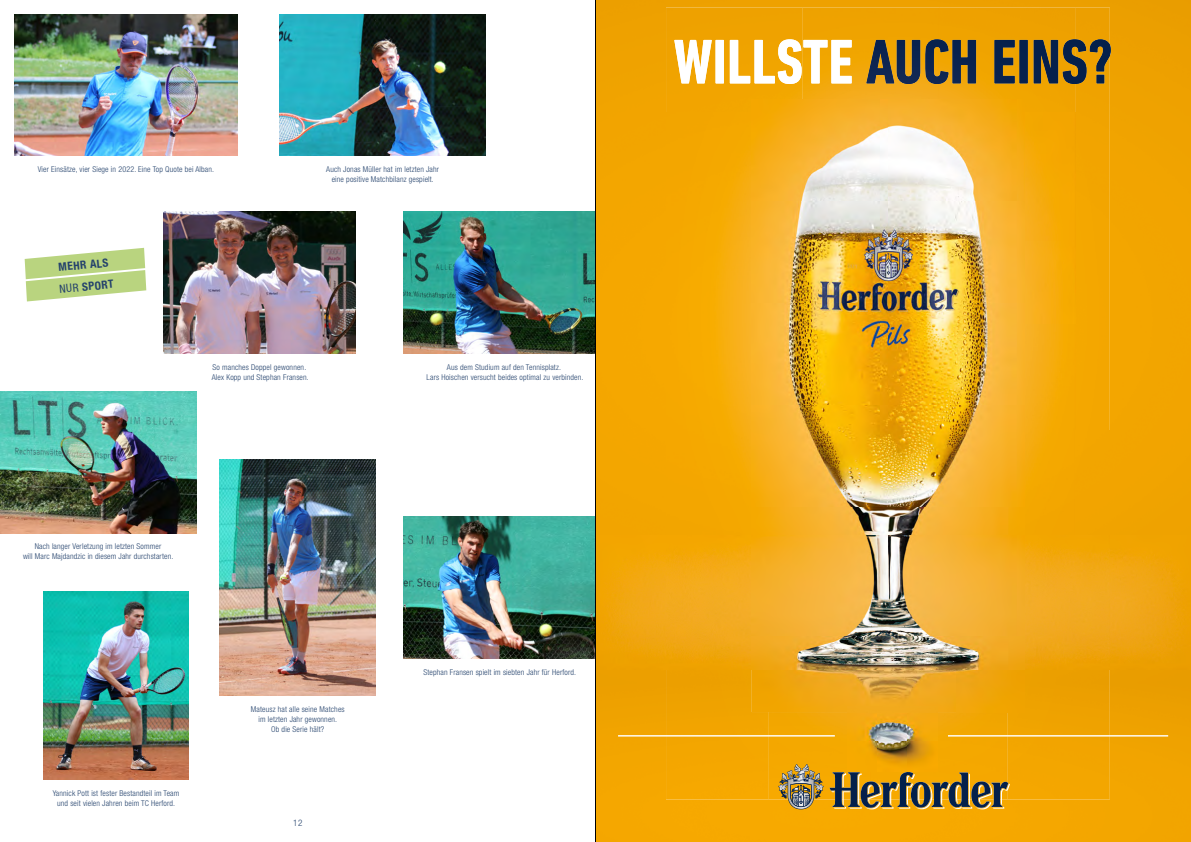
<style>
.page{position:relative;width:1191px;height:842px;background:#fff}
.page>*{position:absolute;margin:0;border:0;box-sizing:border-box;transform-origin:0 0}
.t1{font:700 condensed 11.4px/21.5px "Helvetica Neue";color:#24426c}
.t2{font:300 condensed 9px "Helvetica Neue";color:#24426c}
.t3{font:300 condensed 8px/10px "Helvetica Neue";letter-spacing:.02em;color:#24426c;text-align:center}
.s1{font-weight:400}
</style>
<div class="page">
<img style="left:404px;top:212px;width:191px;height:141px">
<img style="left:14px;top:14px;width:223px;height:142px">
<img style="left:280px;top:14px;width:205px;height:142px">
<img style="left:163px;top:212px;width:192px;height:141px">
<img style="left:0;top:391px;width:196px;height:142px">
<img style="left:404px;top:517px;width:191px;height:141px">
<img style="left:220px;top:460px;width:156px;height:235px">
<svg style="left:25px;top:248px;width:121px;height:53px"></svg>
<img style="left:44px;top:591px;width:144px;height:189px">
<div style="left:596px;top:0;width:595px;height:842px;background:#f2a500"></div>
<img style="left:596px;top:536px;width:70px;height:133px">
<img style="left:1025px;top:536px;width:166px;height:133px">
<div style="left:666px;top:8px;width:136px;height:105px;background:#efa200"></div>
<img style="left:802px;top:8px;width:137px;height:92px">
<img style="left:939px;top:8px;width:136px;height:105px">
<div style="left:1075px;top:8px;width:34px;height:528px;background:#f3a600"></div>
<img style="left:666px;top:113px;width:86px;height:556px">
<img style="left:1025px;top:113px;width:50px;height:423px">
<img style="left:925px;top:39px;width:184px;height:45px">
<img style="left:674px;top:39px;width:177px;height:45px">
<div style="left:666px;top:669px;width:102px;height:130px;background:#f2a600"></div>
<div style="left:1007px;top:669px;width:102px;height:130px;background:#f1a400"></div>
<img style="left:768px;top:712px;width:79px;height:87px">
<img style="left:937px;top:712px;width:70px;height:52px">
<img style="left:752px;top:100px;width:273px;height:612px">
<svg style="left:778px;top:764px;width:232px;height:45px;background:#a68434"></svg>
<img style="left:847px;top:706px;width:90px;height:65px">
<hr style="left:618px;top:735px;width:217px;height:1px;background:#fff">
<hr style="left:948px;top:735px;width:220px;height:1px;background:#fff">
<hr style="left:595px;top:0;width:1px;height:842px;background:#000">
<p class="t3" style="left:38px;top:164px;width:178px">Vier Einsätze, vier Siege in 2022. Eine Top Quote bei Alban.</p>
<p class="t3" style="left:326px;top:164px;width:114px">Auch Jonas Müller hat im letzten Jahr eine positive Matchbilanz gespielt.</p>
<h1 class="t1" style="left:57px;top:256px;width:56px;rotate:-5deg">MEHR ALS<br><span class="s1">NUR</span> SPORT</h1>
<p class="t3" style="left:212px;top:362px;width:98px;text-align:left">So manches Doppel gewonnen.<br>Alex Kopp und Stephan Fransen.</p>
<p class="t3" style="left:23px;top:542px;width:152px">Nach langer Verletzung im letzten Sommer<br>will Marc Majdandzic in diesem Jahr durchstarten.</p>
<p class="t3" style="left:53px;top:788px;width:128px">Yannick Pott ist fester Bestandteil im Team und seit vielen Jahren beim TC Herford.</p>
<p class="t3" style="left:251px;top:704px;width:95px">Mateusz hat alle seine Matches im letzten Jahr gewonnen.<br>Ob die Serie hält?</p>
<p class="t2" style="left:293px;top:818px;width:11px">12</p>
<p class="t3" style="left:426px;top:362px;width:158px">Aus dem Studium auf den Tennisplatz.<br>Lars Hoischen versucht beides optimal zu verbinden.</p>
<p class="t3" style="left:423px;top:667px;width:154px">Stephan Fransen spielt im siebten Jahr für Herford.</p>
</div>
